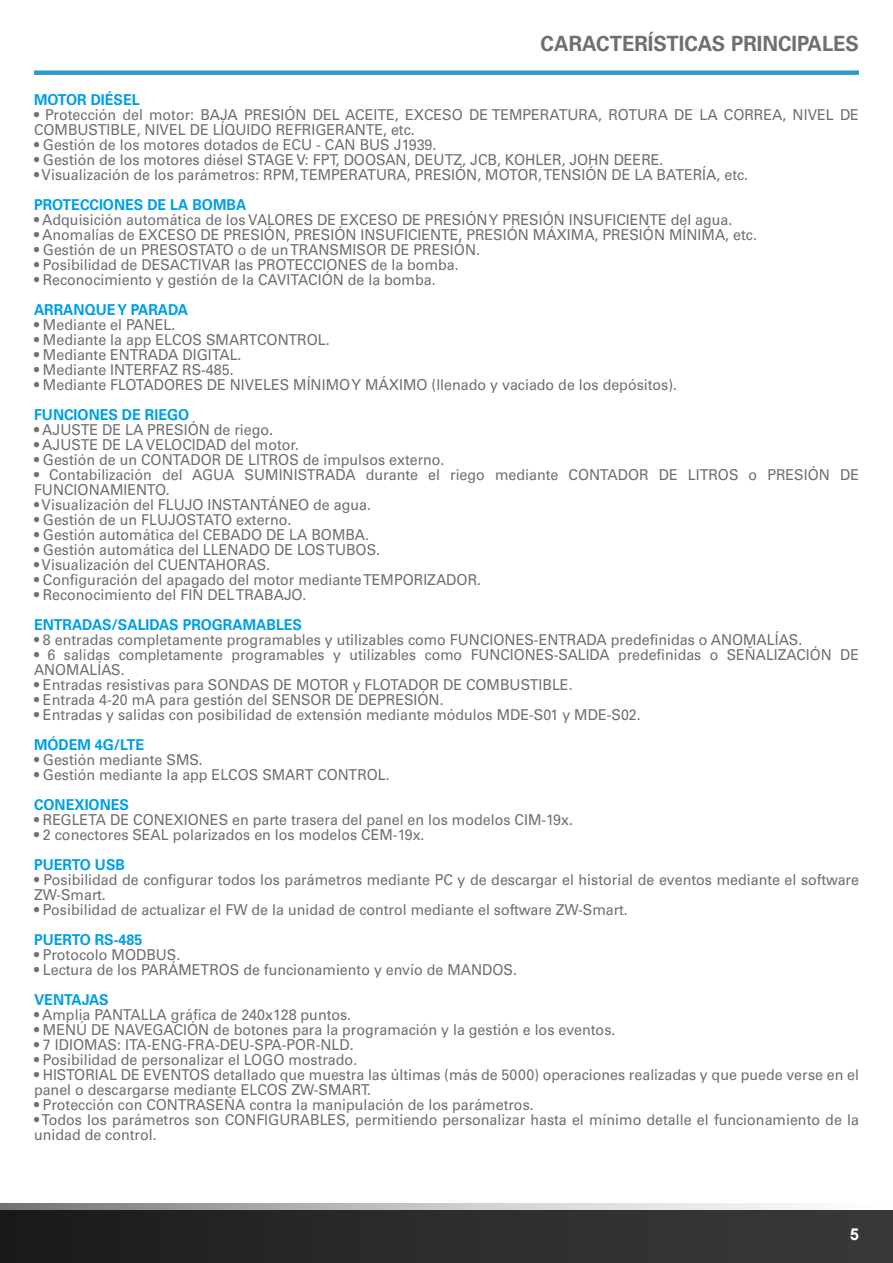
<style>
.page{position:relative;width:893px;height:1263px;background:#fff}
.page>*{position:absolute;margin:0;border:0;box-sizing:border-box;transform-origin:0 0}
.t1{font:700 21px "Univers LT Std";color:#706f6f;scale:.96 1}
.t2{font:700 16.5px "Arial";color:#fff}
.t3{font:15px/15px "Univers LT Std";color:#706f6f;scale:.95 1}
.t4{font:700 15px "Univers LT Std";color:#009fe3;scale:.95 1}
</style>
<div class="page">
<div style="left:0;top:1203px;width:893px;height:60px;background:linear-gradient(to right,#7d7c7c,#fff)"></div>
<div style="left:0;top:1210px;width:893px;height:53px;background:linear-gradient(to right,#1b1b1b,#3b3b3b)"></div>
<div style="left:34px;top:70px;width:825px;height:5px;background:#3199cc"></div>
<h1 class="t1" style="left:541px;top:31px;width:333px">CARACTERÍSTICAS PRINCIPALES</h1>
<p class="t4" style="left:34px;top:91px;width:113px">MOTOR DIÉSEL</p>
<p class="t3" style="left:34px;top:107px;width:870px">• Protección del motor: BAJA PRESIÓN DEL ACEITE, EXCESO DE TEMPERATURA, ROTURA DE LA CORREA, NIVEL DE<br>COMBUSTIBLE, NIVEL DE LÍQUIDO REFRIGERANTE, etc.</p>
<p class="t3" style="left:34px;top:137px;width:425px">• Gestión de los motores dotados de ECU - CAN BUS J1939.</p>
<p class="t3" style="left:34px;top:152px;width:664px">• Gestión de los motores diésel STAGE V: FPT, DOOSAN, DEUTZ, JCB, KOHLER, JOHN DEERE.</p>
<p class="t3" style="left:34px;top:167px;width:753px">• Visualización de los parámetros: RPM, TEMPERATURA, PRESIÓN, MOTOR, TENSIÓN DE LA BATERÍA, etc.</p>
<p class="t4" style="left:34px;top:196px;width:225px">PROTECCIONES DE LA BOMBA</p>
<p class="t3" style="left:34px;top:212px;width:737px">• Adquisición automática de los VALORES DE EXCESO DE PRESIÓN Y PRESIÓN INSUFICIENTE del agua.</p>
<p class="t3" style="left:34px;top:227px;width:762px">• Anomalías de EXCESO DE PRESIÓN, PRESIÓN INSUFICIENTE, PRESIÓN MÁXIMA, PRESIÓN MÍNIMA, etc.</p>
<p class="t3" style="left:34px;top:242px;width:471px">• Gestión de un PRESOSTATO o de un TRANSMISOR DE PRESIÓN.</p>
<p class="t3" style="left:34px;top:257px;width:449px">• Posibilidad de DESACTIVAR las PROTECCIONES de la bomba.</p>
<p class="t3" style="left:34px;top:272px;width:424px">• Reconocimiento y gestión de la CAVITACIÓN de la bomba.</p>
<p class="t4" style="left:34px;top:301px;width:164px">ARRANQUE Y PARADA</p>
<p class="t3" style="left:34px;top:317px;width:150px">• Mediante el PANEL.</p>
<p class="t3" style="left:34px;top:332px;width:313px">• Mediante la app ELCOS SMARTCONTROL.</p>
<p class="t3" style="left:34px;top:347px;width:220px">• Mediante ENTRADA DIGITAL.</p>
<p class="t3" style="left:34px;top:362px;width:212px">• Mediante INTERFAZ RS-485.</p>
<p class="t3" style="left:34px;top:377px;width:678px">• Mediante FLOTADORES DE NIVELES MÍNIMO Y MÁXIMO (llenado y vaciado de los depósitos).</p>
<p class="t4" style="left:34px;top:406px;width:165px">FUNCIONES DE RIEGO</p>
<p class="t3" style="left:34px;top:422px;width:253px">• AJUSTE DE LA PRESIÓN de riego.</p>
<p class="t3" style="left:34px;top:437px;width:281px">• AJUSTE DE LA VELOCIDAD del motor.</p>
<p class="t3" style="left:34px;top:452px;width:434px">• Gestión de un CONTADOR DE LITROS de impulsos externo.</p>
<p class="t3" style="left:34px;top:467px;width:870px">• Contabilización del AGUA SUMINISTRADA durante el riego mediante CONTADOR DE LITROS o PRESIÓN DE<br>FUNCIONAMIENTO.</p>
<p class="t3" style="left:34px;top:497px;width:356px">• Visualización del FLUJO INSTANTÁNEO de agua.</p>
<p class="t3" style="left:34px;top:512px;width:273px">• Gestión de un FLUJOSTATO externo.</p>
<p class="t3" style="left:34px;top:527px;width:354px">• Gestión automática del CEBADO DE LA BOMBA.</p>
<p class="t3" style="left:34px;top:542px;width:366px">• Gestión automática del LLENADO DE LOS TUBOS.</p>
<p class="t3" style="left:34px;top:557px;width:250px">• Visualización del CUENTAHORAS.</p>
<p class="t3" style="left:34px;top:572px;width:472px">• Configuración del apagado del motor mediante TEMPORIZADOR.</p>
<p class="t3" style="left:34px;top:587px;width:288px">• Reconocimiento del FIN DEL TRABAJO.</p>
<p class="t4" style="left:34px;top:616px;width:284px">ENTRADAS/SALIDAS PROGRAMABLES</p>
<p class="t3" style="left:34px;top:632px;width:810px">• 8 entradas completamente programables y utilizables como FUNCIONES-ENTRADA predefinidas o ANOMALÍAS.</p>
<p class="t3" style="left:34px;top:647px;width:870px">• 6 salidas completamente programables y utilizables como FUNCIONES-SALIDA predefinidas o SEÑALIZACIÓN DE<br>ANOMALÍAS.</p>
<p class="t3" style="left:34px;top:677px;width:568px">• Entradas resistivas para SONDAS DE MOTOR y FLOTADOR DE COMBUSTIBLE.</p>
<p class="t3" style="left:34px;top:692px;width:433px">• Entrada 4-20 mA para gestión del SENSOR DE DEPRESIÓN.</p>
<p class="t3" style="left:34px;top:707px;width:640px">• Entradas y salidas con posibilidad de extensión mediante módulos MDE-S01 y MDE-S02.</p>
<p class="t4" style="left:34px;top:736px;width:118px">MÓDEM 4G/LTE</p>
<p class="t3" style="left:34px;top:752px;width:179px">• Gestión mediante SMS.</p>
<p class="t3" style="left:34px;top:767px;width:376px">• Gestión mediante la app ELCOS SMART CONTROL.</p>
<p class="t4" style="left:34px;top:796px;width:102px">CONEXIONES</p>
<p class="t3" style="left:34px;top:812px;width:569px">• REGLETA DE CONEXIONES en parte trasera del panel en los modelos CIM-19x.</p>
<p class="t3" style="left:34px;top:827px;width:413px">• 2 conectores SEAL polarizados en los modelos CEM-19x.</p>
<p class="t4" style="left:34px;top:856px;width:97px">PUERTO USB</p>
<p class="t3" style="left:34px;top:872px;width:870px">• Posibilidad de configurar todos los parámetros mediante PC y de descargar el historial de eventos mediante el software<br>ZW-Smart.</p>
<p class="t3" style="left:34px;top:902px;width:626px">• Posibilidad de actualizar el FW de la unidad de control mediante el software ZW-Smart.</p>
<p class="t4" style="left:34px;top:931px;width:115px">PUERTO RS-485</p>
<p class="t3" style="left:34px;top:947px;width:156px">• Protocolo MODBUS.</p>
<p class="t3" style="left:34px;top:962px;width:510px">• Lectura de los PARÁMETROS de funcionamiento y envío de MANDOS.</p>
<p class="t4" style="left:34px;top:991px;width:80px">VENTAJAS</p>
<p class="t3" style="left:34px;top:1007px;width:335px">• Amplia PANTALLA gráfica de 240x128 puntos.</p>
<p class="t3" style="left:34px;top:1022px;width:613px">• MENÚ DE NAVEGACIÓN de botones para la programación y la gestión e los eventos.</p>
<p class="t3" style="left:34px;top:1037px;width:338px">• 7 IDIOMAS: ITA-ENG-FRA-DEU-SPA-POR-NLD.</p>
<p class="t3" style="left:34px;top:1052px;width:342px">• Posibilidad de personalizar el LOGO mostrado.</p>
<p class="t3" style="left:34px;top:1067px;width:870px">• HISTORIAL DE EVENTOS detallado que muestra las últimas (más de 5000) operaciones realizadas y que puede verse en el panel o descargarse mediante ELCOS ZW-SMART.</p>
<p class="t3" style="left:34px;top:1097px;width:528px">• Protección con CONTRASEÑA contra la manipulación de los parámetros.</p>
<p class="t3" style="left:34px;top:1112px;width:870px">• Todos los parámetros son CONFIGURABLES, permitiendo personalizar hasta el mínimo detalle el funcionamiento de la unidad de control.</p>
<p class="t2" style="left:850px;top:1223px;width:11px">5</p>
</div>
